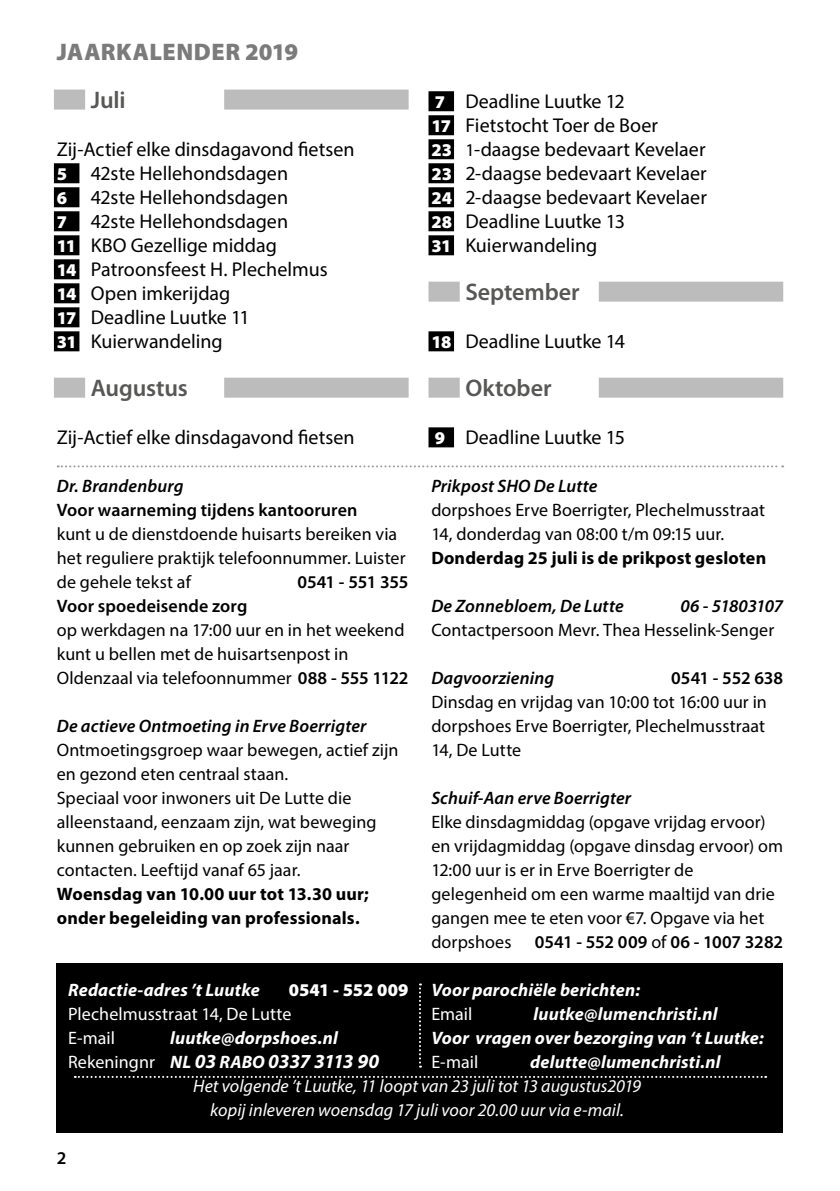
<style>
.page{position:relative;width:840px;height:1191px;background:#fff}
.page>*{position:absolute;margin:0;border:0;box-sizing:border-box;transform-origin:0 0}
.t1{font:600 24px "Myriad Pro";letter-spacing:-.005em;color:#575756}
.t2{font:900 24px "Myriad Pro";letter-spacing:.015em;color:#7c7b7b}
.t3{font:20px/24px "Myriad Pro";color:#000}
.t4{font:italic 700 20px "Myriad Pro";letter-spacing:-.025em;color:#fff}
.t5{font:18px/24px "Myriad Pro";letter-spacing:.005em;color:#000}
.t6{font:italic 700 18px/24px "Myriad Pro";letter-spacing:.01em;color:#fff}
.t7{font:italic 600 18px "Myriad Pro";letter-spacing:.01em;color:#000}
.t8{font:italic 18px/24px "Myriad Pro";color:#fff;text-align:center}
.t9{font:700 18px/24px "Myriad Pro";letter-spacing:.01em;color:#000}
.t10{font:600 18px "Myriad Pro";letter-spacing:.005em;color:#000}
.t11{font:18px/24px "Myriad Pro";color:#fff}
.t12{font:600 18px "Myriad Pro";letter-spacing:-.015em;color:#000}
.t13{font:italic 600 18px "Myriad Pro";letter-spacing:-.025em;color:#000}
.t14{font:900 18px "Myriad Pro";letter-spacing:.005em;color:#fff}
.s1{font-weight:900;font-size:18px;color:#fff}
.s2{font-weight:600}
.s3{font-size:18px}
.s4{font-weight:400}
.s5{font-weight:400;font-style:normal;font-size:18px}
</style>
<div class="page">
<div style="left:57px;top:962px;width:725px;height:170px;background:#000"></div>
<svg style="left:58px;top:465px;width:724px;height:2px"></svg>
<svg style="left:75px;top:1076px;width:690px;height:2px"></svg>
<svg style="left:419px;top:983px;width:2px;height:84px"></svg>
<div style="left:54px;top:90px;width:31px;height:20px;background:#bcbcbc"></div>
<div style="left:224px;top:90px;width:184px;height:20px;background:#bcbcbc"></div>
<div style="left:54px;top:163px;width:25px;height:20px;background:#000"></div>
<div style="left:54px;top:187px;width:25px;height:20px;background:#000"></div>
<div style="left:54px;top:211px;width:25px;height:20px;background:#000"></div>
<div style="left:54px;top:235px;width:25px;height:20px;background:#000"></div>
<div style="left:54px;top:259px;width:25px;height:20px;background:#000"></div>
<div style="left:54px;top:283px;width:25px;height:20px;background:#000"></div>
<div style="left:54px;top:307px;width:25px;height:20px;background:#000"></div>
<div style="left:54px;top:331px;width:25px;height:20px;background:#000"></div>
<div style="left:54px;top:378px;width:31px;height:20px;background:#bcbcbc"></div>
<div style="left:224px;top:378px;width:184px;height:20px;background:#bcbcbc"></div>
<div style="left:428px;top:91px;width:26px;height:20px;background:#000"></div>
<div style="left:428px;top:115px;width:26px;height:20px;background:#000"></div>
<div style="left:428px;top:139px;width:26px;height:20px;background:#000"></div>
<div style="left:428px;top:163px;width:26px;height:20px;background:#000"></div>
<div style="left:428px;top:187px;width:26px;height:20px;background:#000"></div>
<div style="left:428px;top:211px;width:26px;height:20px;background:#000"></div>
<div style="left:428px;top:235px;width:26px;height:20px;background:#000"></div>
<div style="left:428px;top:282px;width:31px;height:20px;background:#bcbcbc"></div>
<div style="left:598px;top:282px;width:184px;height:20px;background:#bcbcbc"></div>
<div style="left:428px;top:331px;width:26px;height:20px;background:#000"></div>
<div style="left:428px;top:378px;width:31px;height:20px;background:#bcbcbc"></div>
<div style="left:598px;top:378px;width:184px;height:20px;background:#bcbcbc"></div>
<div style="left:428px;top:427px;width:26px;height:20px;background:#000"></div>
<h1 class="t2" style="left:57px;top:35px;width:242px">JAARKALENDER 2019</h1>
<h1 class="t1" style="left:91px;top:84px;width:36px">Juli</h1>
<p class="t3" style="left:57px;top:137px;width:299px">Zij-Actief elke dinsdagavond fietsen<br><span class="s1">5</span> 42ste Hellehondsdagen<br><span class="s1">6</span> 42ste Hellehondsdagen<br><span class="s1">7</span> 42ste Hellehondsdagen<br><span class="s1">11</span> KBO Gezellige middag<br><span class="s1">14</span> Patroonsfeest H. Plechelmus<br><span class="s1">14</span> Open imkerijdag<br><span class="s1">17</span> Deadline Luutke 11<br><span class="s1">31</span> Kuierwandeling</p>
<h1 class="t1" style="left:91px;top:372px;width:99px">Augustus</h1>
<p class="t3" style="left:57px;top:425px;width:299px">Zij-Actief elke dinsdagavond fietsen</p>
<p class="t7" style="left:57px;top:476px;width:128px">Dr. Brandenburg</p>
<p class="t10" style="left:57px;top:498px;width:302px">Voor waarneming tijdens kantooruren</p>
<p class="t5" style="left:57px;top:521px;width:350px">kunt u de dienstdoende huisarts bereiken via het reguliere praktijk telefoonnummer. Luister de gehele tekst af</p>
<p class="t12" style="left:297px;top:570px;width:113px">0541 - 551 355</p>
<p class="t10" style="left:57px;top:594px;width:192px">Voor spoedeisende zorg</p>
<p class="t5" style="left:57px;top:617px;width:353px">op werkdagen na 17:00 uur en in het weekend kunt u bellen met de huisartsenpost in<br>Oldenzaal via telefoonnummer <span class="s2">088 - 555 1122</span></p>
<p class="t7" style="left:57px;top:716px;width:311px">De actieve Ontmoeting in Erve Boerrigter</p>
<p class="t5" style="left:57px;top:737px;width:343px">Ontmoetingsgroep waar bewegen, actief zijn en gezond eten centraal staan.<br>Speciaal voor inwoners uit De Lutte die alleenstaand, eenzaam zijn, wat beweging kunnen gebruiken en op zoek zijn naar contacten. Leeftijd vanaf 65 jaar.</p>
<p class="t9" style="left:57px;top:881px;width:313px">Woensdag van 10.00 uur tot 13.30 uur; onder begeleiding van professionals.</p>
<p class="t3" style="left:431px;top:89px;width:277px"><span class="s1">7</span> Deadline Luutke 12<br><span class="s1">17</span> Fietstocht Toer de Boer<br><span class="s1">23</span> <span class="s3">1</span>-daagse bedevaart Kevelaer<br><span class="s1">23</span> 2-daagse bedevaart Kevelaer<br><span class="s1">24</span> 2-daagse bedevaart Kevelaer<br><span class="s1">28</span> Deadline Luutke 13<br><span class="s1">31</span> Kuierwandeling</p>
<h1 class="t1" style="left:465px;top:276px;width:116px">September</h1>
<p class="t3" style="left:431px;top:329px;width:195px"><span class="s1">18</span> Deadline Luutke 14</p>
<h1 class="t1" style="left:465px;top:372px;width:88px">Oktober</h1>
<p class="t3" style="left:434px;top:425px;width:191px"><span class="s1">9</span> Deadline Luutke 15</p>
<p class="t7" style="left:431px;top:476px;width:167px">Prikpost SHO De Lutte</p>
<p class="t5" style="left:431px;top:497px;width:335px">dorpshoes Erve Boerrigter, Plechelmusstraat<br>14, donderdag van 08:00 t/m 09:15 uur.</p>
<p class="t9" style="left:431px;top:545px;width:336px">Donderdag 25 juli is de prikpost gesloten</p>
<p class="t7" style="left:431px;top:596px;width:194px">De Zonnebloem, De Lutte</p>
<p class="t13" style="left:680px;top:596px;width:104px">06 - 51803107</p>
<p class="t5" style="left:431px;top:617px;width:344px">Contactpersoon Mevr. Thea Hesselink-Senger</p>
<p class="t7" style="left:431px;top:668px;width:124px">Dagvoorziening</p>
<p class="t10" style="left:670px;top:666px;width:113px">0541 - 552 638</p>
<p class="t5" style="left:431px;top:689px;width:337px;text-align:justify">Dinsdag en vrijdag van 10:00 tot 16:00 uur in dorpshoes Erve Boerrigter, Plechelmusstraat 14, De Lutte</p>
<p class="t7" style="left:431px;top:788px;width:201px">Schuif-Aan erve Boerrigter</p>
<p class="t5" style="left:431px;top:809px;width:353px">Elke dinsdagmiddag (opgave vrijdag ervoor) en vrijdagmiddag (opgave dinsdag ervoor) om 12:00 uur is er in Erve Boerrigter de gelegenheid om een warme maaltijd van drie gangen mee te eten voor €7. Opgave via het dorpshoes</p>
<p class="t10" style="left:534px;top:930px;width:250px">0541 - 552 009 <span class="s4">of</span> 06 - 1007 3282</p>
<p class="t6" style="left:68px;top:977px;width:193px">Redactie-adres ’t Luutke</p>
<p class="t14" style="left:288px;top:977px;width:121px">0541 - 552 009</p>
<p class="t11" style="left:68px;top:1001px;width:225px">Plechelmusstraat 14, De Lutte<br>E-mail</p>
<p class="t6" style="left:431px;top:977px;width:210px">Voor parochiële berichten:</p>
<p class="t11" style="left:431px;top:1001px;width:43px">Email</p>
<p class="t6" style="left:431px;top:1001px;width:334px;text-indent:102px">luutke@lumenchristi.nl<br>Voor vragen over bezorging van ‘t Luutke:</p>
<p class="t11" style="left:431px;top:1049px;width:48px">E-mail</p>
<p class="t6" style="left:530px;top:1049px;width:192px">delutte@lumenchristi.nl</p>
<p class="t8" style="left:193px;top:1073px;width:449px">Het volgende ’t Luutke, 11 loopt van 23 juli tot 13 augustus2019 kopij inleveren woensdag 17 juli voor 20.00 uur via e-mail.</p>
<p class="t6" style="left:170px;top:1025px;width:169px">luutke@dorpshoes.nl</p>
<p class="t4" style="left:68px;top:1048px;width:312px"><span class="s5">Rekeningnr</span> <span class="s3">NL</span> 03 <span class="s3">RABO</span> 0337 3113 90</p>
<p class="t10" style="left:57px;top:1146px;width:11px">2</p>
</div>
